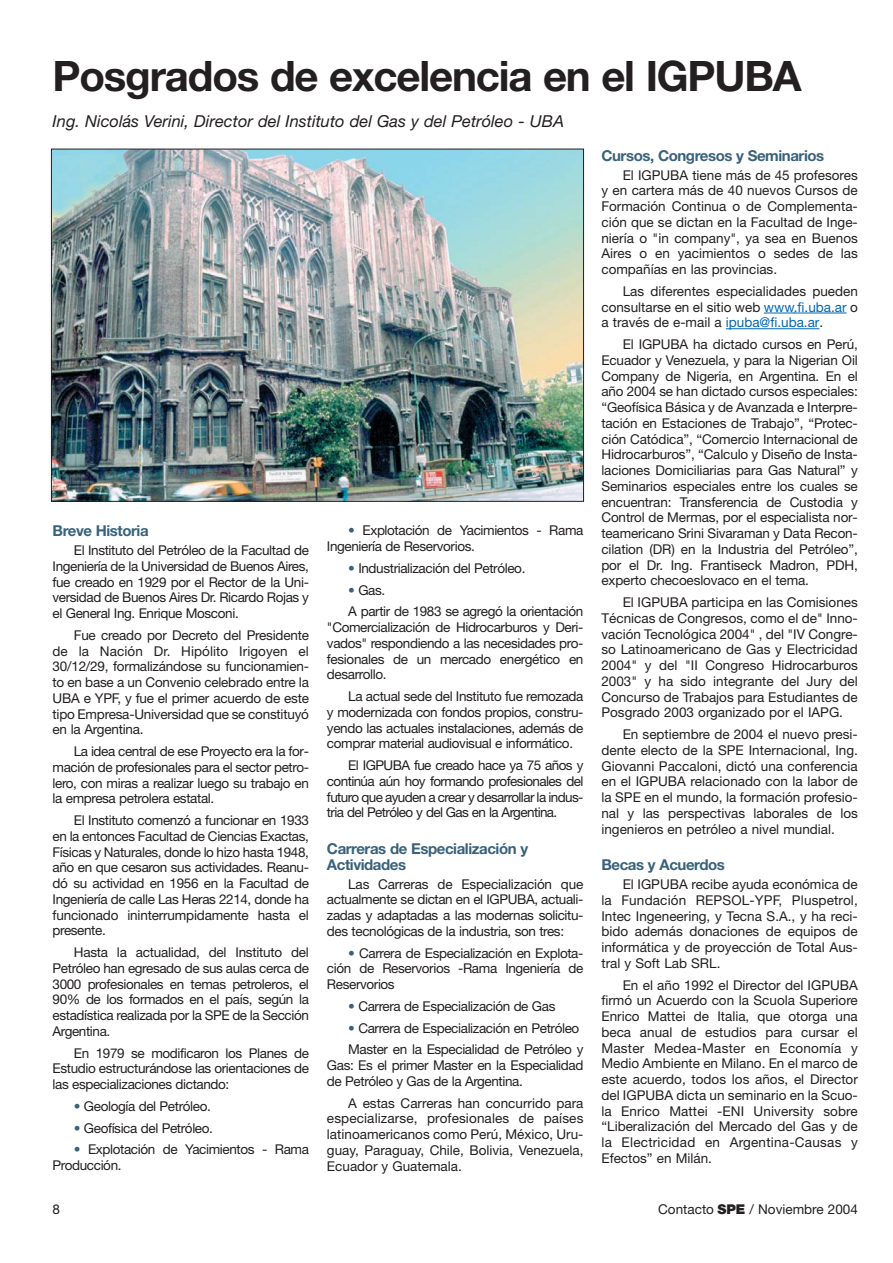
<style>
.page{position:relative;width:893px;height:1263px;background:#fff}
.page>*{position:absolute;margin:0;border:0;box-sizing:border-box;transform-origin:0 0}
.t1{font:700 42px "Helvetica Neue";letter-spacing:-.03em;color:#231f20}
.t2{font:italic 16.5px "Helvetica Neue";color:#231f20}
.t3{font:700 15px/15.8px "Helvetica Neue";letter-spacing:-.03em;color:#38627b}
.t4{font:13.5px/15.8px "Helvetica Neue";letter-spacing:-.03em;color:#231f20;text-align:justify}
.t5{font:13.5px "Helvetica Neue";color:#231f20}
.s1{color:#38627b}
.s2{color:#0066b3}
.s3{font-weight:900}
</style>
<div class="page">
<hr style="left:763px;top:313px;width:31px;height:1px;background:#0066b3">
<hr style="left:793px;top:313px;width:53px;height:1px;background:#0066b3">
<hr style="left:725px;top:328px;width:94px;height:1px;background:#0066b3">
<img style="left:53px;top:151px;width:529px;height:349px">
<h1 class="t1" style="left:53px;top:61px;width:750px">Posgrados de excelencia en el IGPUBA</h1>
<p class="t2" style="left:53px;top:115px;width:513px">Ing. Nicolás Verini, Director del Instituto del Gas y del Petróleo - UBA</p>
<p class="t3" style="left:53px;top:525px;width:98px">Breve Historia</p>
<p class="t4" style="left:53px;top:544px;width:258px;text-indent:21px">El Instituto del Petróleo de la Facultad de Ingeniería de la Universidad de Buenos Aires, fue creado en 1929 por el Rector de la Uni&shy;versidad de Buenos Aires Dr. Ricardo Rojas y el General Ing. Enrique Mosconi.</p>
<p class="t4" style="left:53px;top:629px;width:258px;text-indent:21px">Fue creado por Decreto del Presidente de la Nación Dr. Hipólito Irigoyen el 30/12/29, formalizándose su funcionamien&shy;to en base a un Convenio celebrado entre la UBA e YPF, y fue el primer acuerdo de este tipo Empresa-Universidad que se constituyó en la Argentina.</p>
<p class="t4" style="left:53px;top:745px;width:258px;text-indent:21px">La idea central de ese Proyecto era la for&shy;mación de profesionales para el sector petro&shy;lero, con miras a realizar luego su trabajo en la empresa petrolera estatal.</p>
<p class="t4" style="left:53px;top:814px;width:258px;text-indent:21px">El Instituto comenzó a funcionar en 1933 en la entonces Facultad de Ciencias Exactas, Físicas y Naturales, donde lo hizo hasta 1948, año en que cesaron sus actividades. Reanu&shy;dó su actividad en 1956 en la Facultad de Ingeniería de calle Las Heras 2214, donde ha funcionado ininterrumpidamente hasta el presente.</p>
<p class="t4" style="left:53px;top:946px;width:258px;text-indent:21px">Hasta la actualidad, del Instituto del Petróleo han egresado de sus aulas cerca de 3000 profesionales en temas petroleros, el 90% de los formados en el país, según la estadística realizada por la SPE de la Sección Argentina.</p>
<p class="t4" style="left:53px;top:1046px;width:258px;text-indent:21px">En 1979 se modificaron los Planes de Estudio estructurándose las orientaciones de las especializaciones dictando:</p>
<p class="t4" style="left:74px;top:1100px;width:138px"><span class="s1">•</span> Geología del Petróleo.</p>
<p class="t4" style="left:74px;top:1121px;width:141px"><span class="s1">•</span> Geofísica del Petróleo.</p>
<p class="t4" style="left:53px;top:1143px;width:258px;text-indent:21px"><span class="s1">•</span> Explotación de Yacimientos - Rama<br>Producción.</p>
<p class="t4" style="left:327px;top:524px;width:258px;text-indent:21px"><span class="s1">•</span> Explotación de Yacimientos - Rama<br>Ingeniería de Reservorios.</p>
<p class="t4" style="left:348px;top:562px;width:179px"><span class="s1">•</span> Industrialización del Petróleo.</p>
<p class="t4" style="left:348px;top:580px;width:237px;line-height:21.8px"><span class="s1">•</span> Gas.<br>A partir de 1983 se agregó la orientación</p>
<p class="t4" style="left:327px;top:621px;width:258px">"Comercialización de Hidrocarburos y Deri&shy;vados" respondiendo a las necesidades pro&shy;fesionales de un mercado energético en desarrollo.</p>
<p class="t4" style="left:327px;top:690px;width:258px;text-indent:21px">La actual sede del Instituto fue remozada y modernizada con fondos propios, constru&shy;yendo las actuales instalaciones, además de comprar material audiovisual e informático.</p>
<p class="t4" style="left:327px;top:759px;width:258px;text-indent:21px">El IGPUBA fue creado hace ya 75 años y continúa aún hoy formando profesionales del futuro que ayuden a crear y desarrollar la indus&shy;tria del Petróleo y del Gas en la Argentina.</p>
<p class="t3" style="left:327px;top:842px;width:203px">Carreras de Especialización y<br>Actividades</p>
<p class="t4" style="left:327px;top:877px;width:258px;text-indent:21px">Las Carreras de Especialización que actualmente se dictan en el IGPUBA, actuali&shy;zadas y adaptadas a las modernas solicitu&shy;des tecnológicas de la industria, son tres:</p>
<p class="t4" style="left:327px;top:946px;width:258px;text-indent:21px"><span class="s1">•</span> Carrera de Especialización en Explota&shy;ción de Reservorios -Rama Ingeniería de Reservorios</p>
<p class="t4" style="left:348px;top:1000px;width:209px"><span class="s1">•</span> Carrera de Especialización de Gas</p>
<p class="t4" style="left:348px;top:1018px;width:237px;line-height:21.8px"><span class="s1">•</span> Carrera de Especialización en Petróleo<br>Master en la Especialidad de Petróleo y</p>
<p class="t4" style="left:327px;top:1059px;width:258px">Gas: Es el primer Master en la Especialidad de Petróleo y Gas de la Argentina.</p>
<p class="t4" style="left:327px;top:1096px;width:258px;text-indent:21px">A estas Carreras han concurrido para especializarse, profesionales de países latinoamericanos como Perú, México, Uru&shy;guay, Paraguay, Chile, Bolivia, Venezuela, Ecuador y Guatemala.</p>
<p class="t3" style="left:601px;top:149px;width:224px">Cursos, Congresos y Seminarios</p>
<p class="t4" style="left:601px;top:168px;width:258px;text-indent:21px">El IGPUBA tiene más de 45 profesores y en cartera más de 40 nuevos Cursos de Formación Continua o de Complementa&shy;ción que se dictan en la Facultad de Inge&shy;niería o "in company", ya sea en Buenos Aires o en yacimientos o sedes de las compañías en las provincias.</p>
<p class="t4" style="left:601px;top:285px;width:258px;text-indent:21px">Las diferentes especialidades pueden consultarse en el sitio web <span class="s2">www.fi.uba.ar</span> o a través de e-mail a <span class="s2">ipuba@fi.uba.ar</span>.</p>
<p class="t4" style="left:601px;top:338px;width:258px;text-indent:21px">El IGPUBA ha dictado cursos en Perú, Ecuador y Venezuela, y para la Nigerian Oil Company de Nigeria, en Argentina. En el año 2004 se han dictado cursos especiales: “Geofísica Básica y de Avanzada e Interpre&shy;tación en Estaciones de Trabajo”, “Protec&shy;ción Catódica”, “Comercio Internacional de Hidrocarburos”, “Calculo y Diseño de Insta&shy;laciones Domiciliarias para Gas Natural” y Seminarios especiales entre los cuales se encuentran: Transferencia de Custodia y Control de Mermas, por el especialista nor&shy;teamericano Srini Sivaraman y Data Recon&shy;cilation (DR) en la Industria del Petróleo”, por el Dr. Ing. Frantiseck Madron, PDH, experto checoeslovaco en el tema.</p>
<p class="t4" style="left:601px;top:596px;width:258px;text-indent:21px">El IGPUBA participa en las Comisiones Técnicas de Congresos, como el de" Inno&shy;vación Tecnológica 2004" , del "IV Congre&shy;so Latinoamericano de Gas y Electricidad 2004" y del "II Congreso Hidrocarburos 2003" y ha sido integrante del Jury del Concurso de Trabajos para Estudiantes de Posgrado 2003 organizado por el IAPG.</p>
<p class="t4" style="left:601px;top:728px;width:258px;text-indent:21px">En septiembre de 2004 el nuevo presi&shy;dente electo de la SPE Internacional, Ing.<br>Giovanni Paccaloni, dictó una conferencia en el IGPUBA relacionado con la labor de la SPE en el mundo, la formación profesio&shy;nal y las perspectivas laborales de los ingenieros en petróleo a nivel mundial.</p>
<p class="t3" style="left:601px;top:859px;width:125px">Becas y Acuerdos</p>
<p class="t4" style="left:601px;top:878px;width:258px;text-indent:21px">El IGPUBA recibe ayuda económica de la Fundación REPSOL-YPF, Pluspetrol, Intec Ingeneering, y Tecna S.A., y ha reci&shy;bido además donaciones de equipos de informática y de proyección de Total Aus&shy;tral y Soft Lab SRL.</p>
<p class="t4" style="left:601px;top:978px;width:258px;text-indent:21px">En el año 1992 el Director del IGPUBA firmó un Acuerdo con la Scuola Superiore Enrico Mattei de Italia, que otorga una beca anual de estudios para cursar el Master Medea-Master en Economía y Medio Ambiente en Milano. En el marco de este acuerdo, todos los años, el Director del IGPUBA dicta un seminario en la Scuo&shy;la Enrico Mattei -ENI University sobre “Liberalización del Mercado del Gas y de la Electricidad en Argentina-Causas y Efectos” en Milán.</p>
<p class="t4" style="left:53px;top:1203px;width:9px">8</p>
<p class="t5" style="left:658px;top:1204px;width:201px">Contacto <span class="s3">SPE</span> / Noviembre 2004</p>
</div>
